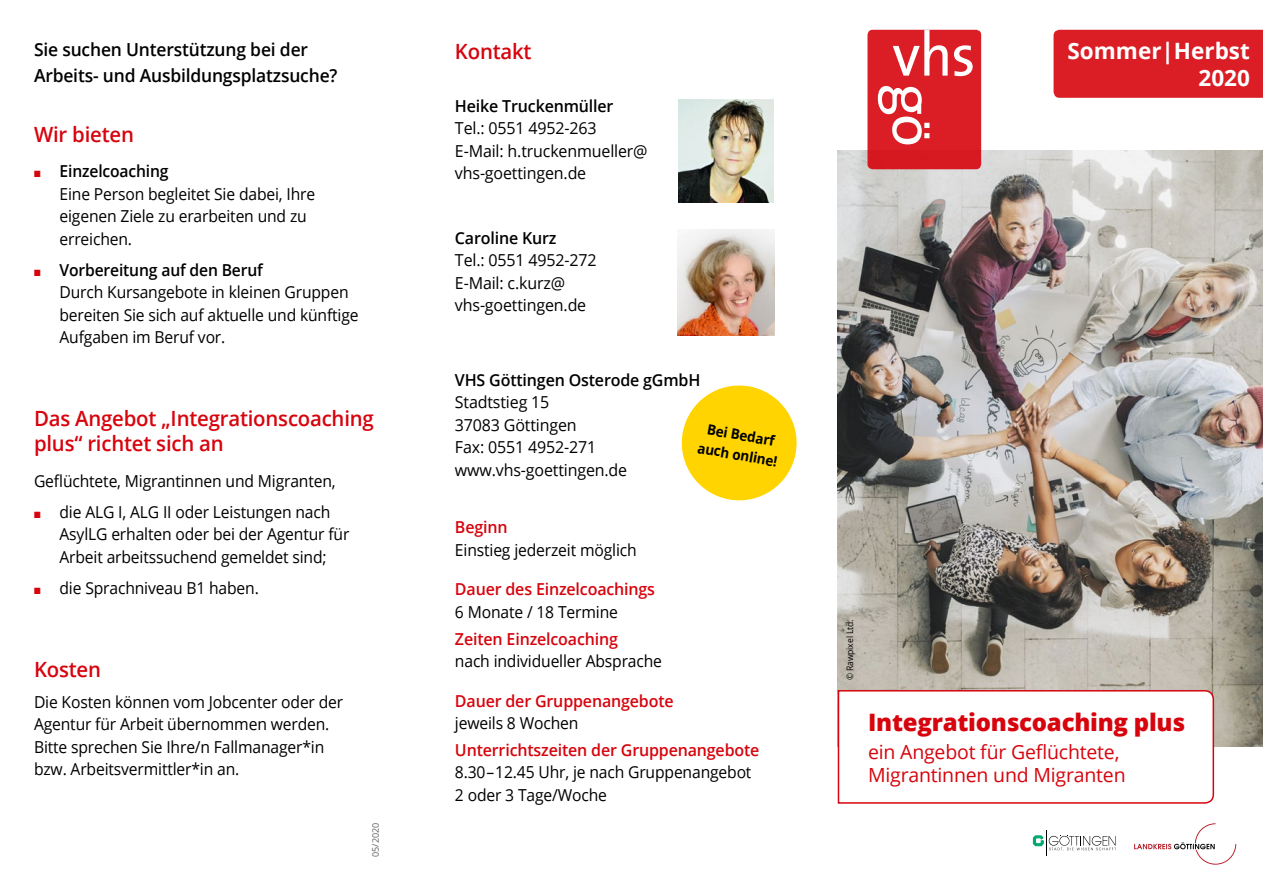
<style>
.page{position:relative;width:1263px;height:893px;background:#fff}
.page>*{position:absolute;margin:0;border:0;box-sizing:border-box;transform-origin:0 0}
.t1{font:800 24px "Open Sans";letter-spacing:-.01em;color:#d7040d}
.t2{font:700 22.5px/27px "Open Sans";color:#fff;text-align:right}
.t3{font:600 21px/25.2px "Open Sans";letter-spacing:-.01em;color:#d7040d}
.t4{font:19.5px/23.4px "Open Sans";letter-spacing:-.01em;color:#d7040d}
.t5{font:600 18px/25.2px "Open Sans";letter-spacing:-.01em;color:#000}
.t6{font:16.5px/22.5px "Open Sans";letter-spacing:-.01em;color:#000;scale:.95 1}
.t7{font:16.5px/22.5px "Open Sans";letter-spacing:-.01em;color:#000}
.t8{font:600 16.5px "Open Sans";letter-spacing:-.01em;color:#d7040d}
.t9{font:600 16.5px "Open Sans";letter-spacing:-.01em;color:#000}
.t10{font:700 14.1px/19.6px "Open Sans";color:#000;text-align:center;scale:.95 1}
.t11{font:9px "Open Sans";letter-spacing:-.01em;color:#000;scale:.95 1}
.t12{font:9px "Open Sans";color:#626261}
.s1{color:#d7040d}
.s2{font-weight:600}
</style>
<div class="page">
<img style="left:838px;top:150px;width:425px;height:597px">
<div style="left:867px;top:30px;width:114px;height:139px;background:#db1d25;border-radius:5px"></div>
<svg style="left:878px;top:30px;width:95px;height:114px"></svg>
<svg style="left:837px;top:689px;width:378px;height:115px"></svg>
<div style="left:1053px;top:30px;width:210px;height:68px;background:#db1d25"></div>
<img style="left:678px;top:230px;width:96px;height:106px">
<img style="left:678px;top:100px;width:96px;height:102px">
<svg style="left:1033px;top:830px;width:83px;height:25px"></svg>
<svg style="left:1134px;top:823px;width:102px;height:42px"></svg>
<svg style="left:681px;top:385px;width:116px;height:116px"></svg>
<p class="t5" style="left:34px;top:37px;width:305px">Sie suchen Unterstützung bei der<br>Arbeits- und Ausbildungsplatzsuche?</p>
<p class="t3" style="left:34px;top:121px;width:101px">Wir bieten</p>
<p class="t6" style="left:60px;top:160px;width:271px;text-indent:-26px"><span class="s1">■</span> <span class="s2">Einzelcoaching<br></span>Eine Person begleitet Sie dabei, Ihre eigenen Ziele zu erarbeiten und zu erreichen.</p>
<p class="t6" style="left:60px;top:258px;width:316px;text-indent:-26px"><span class="s1">■</span> <span class="s2">Vorbereitung auf den Beruf<br></span>Durch Kursangebote in kleinen Gruppen bereiten Sie sich auf aktuelle und künftige Aufgaben im Beruf vor.</p>
<p class="t3" style="left:34px;top:406px;width:341px">Das Angebot „Integrationscoaching plus“ richtet sich an</p>
<p class="t6" style="left:34px;top:469px;width:319px">Geflüchtete, Migrantinnen und Migranten,</p>
<p class="t6" style="left:60px;top:500px;width:307px;text-indent:-26px"><span class="s1">■</span> die ALG I, ALG II oder Leistungen nach<br>AsylLG erhalten oder bei der Agentur für<br>Arbeit arbeitssuchend gemeldet sind;</p>
<p class="t6" style="left:34px;top:576px;width:238px"><span class="s1">■</span> die Sprachniveau B1 haben.</p>
<p class="t3" style="left:34px;top:656px;width:69px">Kosten</p>
<p class="t6" style="left:34px;top:690px;width:327px">Die Kosten können vom Jobcenter oder der Agentur für Arbeit übernommen werden.<br>Bitte sprechen Sie Ihre/n Fallmanager*in bzw. Arbeitsvermittler*in an.</p>
<p class="t12" style="left:369px;top:857px;width:36px;rotate:-90deg">05/2020</p>
<p class="t3" style="left:455px;top:38px;width:78px">Kontakt</p>
<p class="t9" style="left:455px;top:94px;width:160px">Heike Truckenmüller</p>
<p class="t7" style="left:455px;top:116px;width:194px">Tel.: 0551 4952-263<br>E-Mail: h.truckenmueller@ vhs-goettingen.de</p>
<p class="t9" style="left:455px;top:226px;width:103px">Caroline Kurz</p>
<p class="t7" style="left:455px;top:248px;width:143px">Tel.: 0551 4952-272<br>E-Mail: c.kurz@ vhs-goettingen.de</p>
<p class="t9" style="left:455px;top:368px;width:247px">VHS Göttingen Osterode gGmbH</p>
<p class="t7" style="left:455px;top:390px;width:174px">Stadtstieg 15<br>37083 Göttingen<br>Fax: 0551 4952-271 www.vhs-goettingen.de</p>
<p class="t10" style="left:703px;top:418px;width:87px;rotate:10deg">Bei Bedarf auch online!</p>
<p class="t8" style="left:455px;top:516px;width:54px">Beginn</p>
<p class="t6" style="left:455px;top:538px;width:193px">Einstieg jederzeit möglich</p>
<p class="t8" style="left:455px;top:578px;width:202px">Dauer des Einzelcoachings</p>
<p class="t6" style="left:455px;top:600px;width:173px">6 Monate / 18 Termine</p>
<p class="t8" style="left:455px;top:627px;width:165px">Zeiten Einzelcoaching</p>
<p class="t6" style="left:455px;top:649px;width:219px">nach individueller Absprache</p>
<p class="t8" style="left:455px;top:689px;width:220px">Dauer der Gruppenangebote</p>
<p class="t6" style="left:455px;top:711px;width:131px">jeweils 8 Wochen</p>
<p class="t8" style="left:455px;top:738px;width:306px">Unterrichtszeiten der Gruppenangebote</p>
<p class="t6" style="left:455px;top:761px;width:314px">8.30–12.45 Uhr, je nach Gruppenangebot<br>2 oder 3 Tage/Woche</p>
<h2 class="t2" style="left:1067px;top:37px;width:184px">Sommer|Herbst<br>2020</h2>
<p class="t11" style="left:844px;top:680px;width:66px;rotate:-90deg">© Rawpixel Ltd.</p>
<h1 class="t1" style="left:868px;top:704px;width:319px">Integrationscoaching plus</h1>
<p class="t4" style="left:868px;top:740px;width:259px">ein Angebot für Geflüchtete,<br>Migrantinnen und Migranten</p>
</div>
